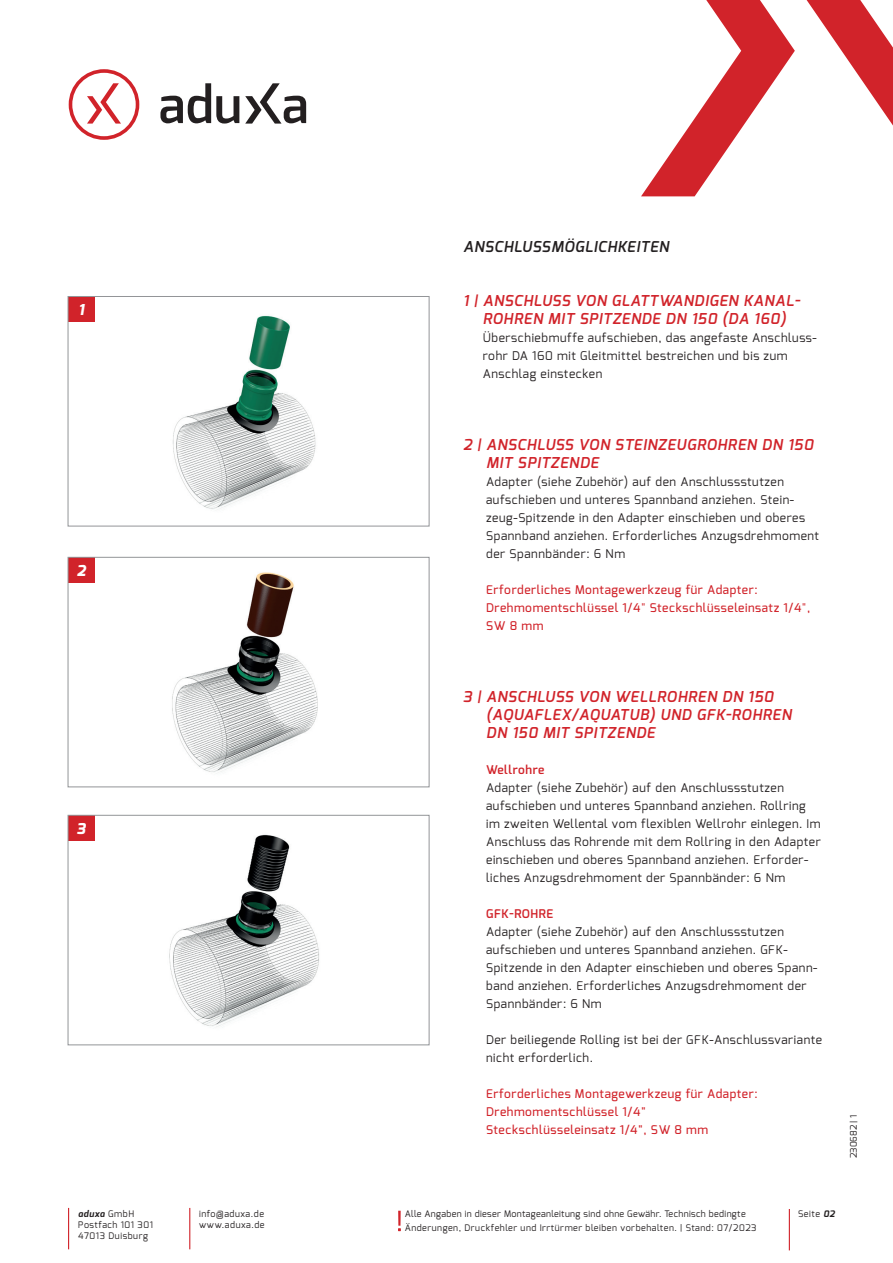
<style>
.page{position:relative;width:893px;height:1263px;background:#fff}
.page>*{position:absolute;margin:0;border:0;box-sizing:border-box;transform-origin:0 0}
.t1{font:italic 600 15px/18px "Exo";letter-spacing:.05em;color:#d1232a}
.t2{font:italic 600 15px "Exo";letter-spacing:.05em;color:#231f20}
.t3{font:italic 800 15px "Exo";color:#fff}
.t4{font:12px/18px "Exo";letter-spacing:.05em;color:#231f20}
.t5{font:500 12px/18px "Exo";letter-spacing:.05em;color:#d1232a}
.t6{font:600 12px "Exo";letter-spacing:.05em;color:#d1232a}
.t7{font:9px/10.8px "Exo";letter-spacing:.05em;color:#231f20}
.t8{font:italic 700 9px "Exo";letter-spacing:.06em;color:#231f20}
.s1{font-weight:400}
.s2{font-weight:400;font-style:normal}
.s3{font-weight:700;font-style:italic}
</style>
<div class="page">
<div style="left:69px;top:69px;width:70px;height:71px;border:4px solid #d1232a;border-radius:50%"></div>
<svg style="left:160px;top:83px;width:146px;height:41px"></svg>
<svg style="left:87px;top:83px;width:34px;height:41px"></svg>
<svg style="left:641px;top:0;width:252px;height:196px"></svg>
<hr style="left:789px;top:1209px;width:1px;height:41px;background:#d1232a">
<hr style="left:189px;top:1208px;width:1px;height:41px;background:#d1232a">
<hr style="left:68px;top:1208px;width:1px;height:41px;background:#d1232a">
<hr style="left:398px;top:1211px;width:3px;height:15px;background:#d1232a">
<div style="left:68px;top:296px;width:26px;height:26px;background:#d1232a"></div>
<div style="left:68px;top:557px;width:26px;height:26px;background:#d1232a"></div>
<div style="left:68px;top:815px;width:26px;height:26px;background:#d1232a"></div>
<img style="left:172px;top:315px;width:144px;height:194px">
<div style="left:68px;top:296px;width:361px;height:230px;border:1px solid #939598"></div>
<img style="left:172px;top:572px;width:146px;height:200px">
<div style="left:68px;top:557px;width:361px;height:230px;border:1px solid #939598"></div>
<img style="left:169px;top:834px;width:150px;height:193px">
<div style="left:68px;top:815px;width:361px;height:230px;border:1px solid #939598"></div>
<p class="t3" style="left:78px;top:300px;width:7px">1</p>
<p class="t3" style="left:77px;top:561px;width:10px">2</p>
<p class="t2" style="left:463px;top:237px;width:207px">ANSCHLUSSMÖGLICHKEITEN</p>
<p class="t1" style="left:463px;top:292px;width:339px;text-align:center">1 | ANSCHLUSS VON GLATTWANDIGEN KANAL-<br>ROHREN MIT SPITZENDE DN 150 (DA 160)</p>
<p class="t4" style="left:483px;top:329px;width:335px">Überschiebmuffe aufschieben, das angefaste Anschluss&shy;rohr DA 160 mit Gleitmittel bestreichen und bis zum<br>Anschlag einstecken</p>
<p class="t1" style="left:486px;top:436px;width:328px;text-indent:-23px">2 | ANSCHLUSS VON STEINZEUGROHREN DN 150<br>MIT SPITZENDE</p>
<p class="t4" style="left:486px;top:473px;width:334px">Adapter (siehe Zubehör) auf den Anschlussstutzen aufschieben und unteres Spannband anziehen. Stein&shy;zeug-Spitzende in den Adapter einschieben und oberes Spannband anziehen. Erforderliches Anzugsdrehmoment der Spannbänder: 6 Nm</p>
<p class="t5" style="left:486px;top:581px;width:326px">Erforderliches Montagewerkzeug für Adapter:<br>Drehmomentschlüssel 1/4<span class="s1">"</span> Steckschlüsseleinsatz 1/4<span class="s1">"</span>,<br>SW 8 mm</p>
<p class="t3" style="left:77px;top:819px;width:10px">3</p>
<p class="t1" style="left:486px;top:688px;width:307px;text-indent:-23px">3 | ANSCHLUSS VON WELLROHREN DN 150 (AQUAFLEX/AQUATUB) UND GFK-ROHREN<br>DN 150 MIT SPITZENDE</p>
<p class="t6" style="left:486px;top:762px;width:60px">Wellrohre</p>
<p class="t4" style="left:486px;top:779px;width:336px">Adapter (siehe Zubehör) auf den Anschlussstutzen aufschieben und unteres Spannband anziehen. Rollring im zweiten Wellental vom flexiblen Wellrohr einlegen. Im Anschluss das Rohrende mit dem Rollring in den Adapter einschieben und oberes Spannband anziehen. Erforder&shy;liches Anzugsdrehmoment der Spannbänder: 6 Nm</p>
<p class="t6" style="left:486px;top:906px;width:69px">GFK-ROHRE</p>
<p class="t4" style="left:486px;top:923px;width:333px">Adapter (siehe Zubehör) auf den Anschlussstutzen aufschieben und unteres Spannband anziehen. GFK-Spitzende in den Adapter einschieben und oberes Spann&shy;band anziehen. Erforderliches Anzugsdrehmoment der Spannbänder: 6 Nm</p>
<p class="t4" style="left:486px;top:1031px;width:338px">Der beiliegende Rolling ist bei der GFK-Anschlussvariante nicht erforderlich.</p>
<p class="t5" style="left:486px;top:1085px;width:273px">Erforderliches Montagewerkzeug für Adapter:<br>Drehmomentschlüssel 1/4"<br>Steckschlüsseleinsatz 1/4", SW 8 mm</p>
<p class="t7" style="left:848px;top:1158px;width:45px;rotate:-90deg">230682 | 1</p>
<p class="t7" style="left:199px;top:1208px;width:67px">info@aduxa.de www.aduxa.de</p>
<p class="t7" style="left:405px;top:1207px;width:353px;line-height:13.5px">Alle Angaben in dieser Montageanleitung sind ohne Gewähr. Technisch bedingte<br>Änderungen, Druckfehler und Irrtürmer bleiben vorbehalten. | Stand: 07/2023</p>
<p class="t8" style="left:78px;top:1208px;width:57px">aduxa <span class="s2">GmbH</span></p>
<p class="t7" style="left:798px;top:1208px;width:38px">Seite <span class="s3">02</span></p>
<p class="t7" style="left:78px;top:1219px;width:76px">Postfach 101 301<br>47013 Duisburg</p>
</div>
